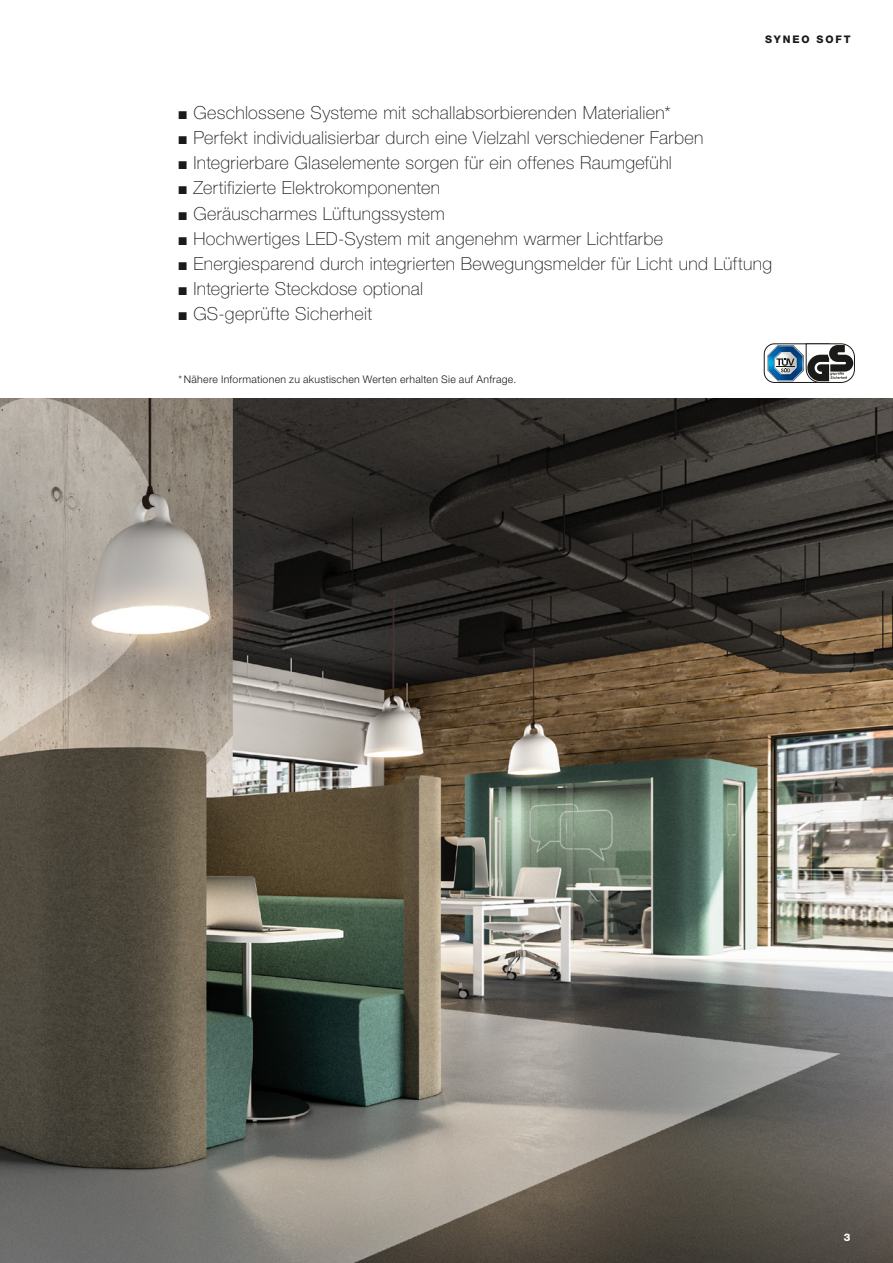
<style>
.page{position:relative;width:893px;height:1263px;background:#fff}
.page>*{position:absolute;margin:0;border:0;box-sizing:border-box;transform-origin:0 0}
.t1{font:100 18px "Helvetica Neue LT Pro";letter-spacing:.02em;color:#1a1a18}
.t2{font:300 10.5px "Helvetica Neue LT Pro";letter-spacing:.03em;color:#1a1a18}
.t3{font:800 10.5px "Helvetica Neue LT Pro";letter-spacing:.175em;color:#1a1a18}
.t4{font:800 10.5px "Helvetica Neue LT Pro";color:#fff}
</style>
<div class="page">
<img style="left:0;top:398px;width:893px;height:865px">
<svg style="left:764px;top:343px;width:91px;height:40px"></svg>
<p class="t3" style="left:765px;top:33px;width:87px">SYNEO SOFT</p>
<p class="t1" style="left:179px;top:102px;width:494px">■ Geschlossene Systeme mit schallabsorbierenden Materialien*</p>
<p class="t1" style="left:179px;top:127px;width:526px">■ Perfekt individualisierbar durch eine Vielzahl verschiedener Farben</p>
<p class="t1" style="left:179px;top:152px;width:495px">■ Integrierbare Glaselemente sorgen für ein offenes Raumgefühl</p>
<p class="t1" style="left:179px;top:177px;width:263px">■ Zertifizierte Elektrokomponenten</p>
<p class="t1" style="left:179px;top:202px;width:268px">■ Geräuscharmes Lüftungssystem</p>
<p class="t1" style="left:179px;top:228px;width:486px">■ Hochwertiges LED-System mit angenehm warmer Lichtfarbe</p>
<p class="t1" style="left:179px;top:253px;width:595px">■ Energiesparend durch integrierten Bewegungsmelder für Licht und Lüftung</p>
<p class="t1" style="left:179px;top:278px;width:246px">■ Integrierte Steckdose optional</p>
<p class="t1" style="left:179px;top:303px;width:195px">■ GS-geprüfte Sicherheit</p>
<p class="t2" style="left:179px;top:373px;width:339px">* Nähere Informationen zu akustischen Werten erhalten Sie auf Anfrage.</p>
<p class="t4" style="left:844px;top:1231px;width:8px">3</p>
</div>
